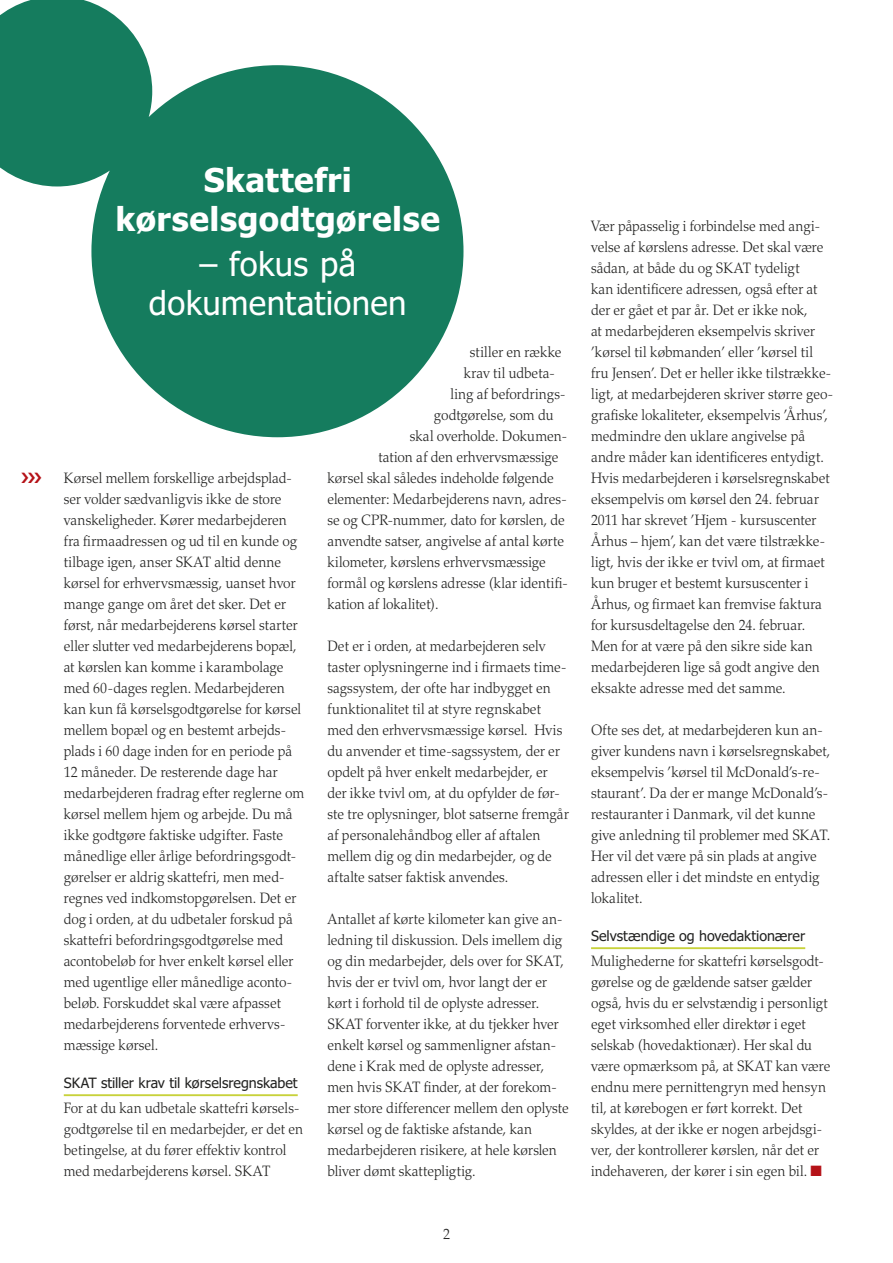
<style>
.page{position:relative;width:893px;height:1263px;background:#fff}
.page>*{position:absolute;margin:0;border:0;box-sizing:border-box;transform-origin:0 0}
.t1{font:700 33px/39px "Tahoma";letter-spacing:.015em;color:#fff;text-align:center}
.t2{font:33px/39px "Tahoma";letter-spacing:.01em;color:#fff;text-align:center}
.t3{font:300 15px/21px "Palatino";color:#222221;scale:.93 1}
.t4{font:14.25px "Tahoma";letter-spacing:-.005em;color:#222221}
.s1{color:#b51218}
</style>
<div class="page">
<svg style="left:0;top:0;width:463px;height:437px;fill:#157c5e"></svg>
<hr style="left:64px;top:1094px;width:234px;height:2px;background:#c8d23b">
<hr style="left:591px;top:947px;width:214px;height:2px;background:#c8d23b">
<h1 class="t1" style="left:116px;top:158px;width:326px">Skattefri kørselsgodtgørelse</h1>
<h1 class="t2" style="left:149px;top:243px;width:259px">– fokus på dokumentationen</h1>
<p class="t3" style="left:64px;top:468px;width:260px">Kørsel mellem forskellige arbejdsplad&shy;ser volder sædvanligvis ikke de store vanskeligheder. Kører medarbejderen fra firmaadressen og ud til en kunde og tilbage igen, anser SKAT altid denne kørsel for erhvervsmæssig, uanset hvor mange gange om året det sker. Det er først, når medarbejderens kørsel starter eller slutter ved medarbejderens bopæl, at kørslen kan komme i karambolage med 60-dages reglen. Medarbejderen kan kun få kørselsgodtgørelse for kørsel mellem bopæl og en bestemt arbejds&shy;plads i 60 dage inden for en periode på 12 måneder. De resterende dage har medarbejderen fradrag efter reglerne om kørsel mellem hjem og arbejde. Du må ikke godtgøre faktiske udgifter. Faste månedlige eller årlige befordringsgodt&shy;gørelser er aldrig skattefri, men med&shy;regnes ved indkomstopgørelsen. Det er dog i orden, at du udbetaler forskud på skattefri befordringsgodtgørelse med acontobeløb for hver enkelt kørsel eller med ugentlige eller månedlige aconto&shy;beløb. Forskuddet skal være afpasset medarbejderens forventede erhvervs&shy;mæssige kørsel.</p>
<p class="t4" style="left:64px;top:1073px;width:235px">SKAT stiller krav til kørselsregnskabet</p>
<p class="t3" style="left:64px;top:1098px;width:259px">For at du kan udbetale skattefri kørsels&shy;godtgørelse til en medarbejder, er det en betingelse, at du fører effektiv kontrol med medarbejderens kørsel. SKAT</p>
<p class="t3" style="left:470px;top:342px;width:100px">stiller en række</p>
<p class="t3" style="left:464px;top:363px;width:100px">krav til udbeta-</p>
<p class="t3" style="left:450px;top:384px;width:126px">ling af befordrings-</p>
<p class="t3" style="left:434px;top:405px;width:130px">godtgørelse, som du</p>
<p class="t3" style="left:410px;top:426px;width:171px">skal overholde. Dokumen-</p>
<p class="t3" style="left:378px;top:447px;width:195px">tation af den erhvervsmæssige</p>
<p class="t3" style="left:327px;top:468px;width:245px">kørsel skal således indeholde følgende</p>
<p class="t3" style="left:327px;top:489px;width:259px">elementer: Medarbejderens navn, adres-</p>
<p class="t3" style="left:327px;top:510px;width:257px">se og CPR-nummer, dato for kørslen, de</p>
<p class="t3" style="left:327px;top:531px;width:256px">anvendte satser, angivelse af antal kørte</p>
<p class="t3" style="left:327px;top:552px;width:236px">kilometer, kørslens erhvervsmæssige</p>
<p class="t3" style="left:327px;top:573px;width:260px">formål og kørslens adresse (klar identifi-</p>
<p class="t3" style="left:327px;top:594px;width:121px">kation af lokalitet).</p>
<p class="t3" style="left:327px;top:636px;width:261px">Det er i orden, at medarbejderen selv taster oplysningerne ind i firmaets time&shy;sagssystem, der ofte har indbygget en funktionalitet til at styre regnskabet med den erhvervsmæssige kørsel. Hvis du anvender et time-sagssystem, der er opdelt på hver enkelt medarbejder, er der ikke tvivl om, at du opfylder de før&shy;ste tre oplysninger, blot satserne fremgår af personalehåndbog eller af aftalen mellem dig og din medarbejder, og de aftalte satser faktisk anvendes.</p>
<p class="t3" style="left:327px;top:909px;width:261px">Antallet af kørte kilometer kan give an&shy;ledning til diskussion. Dels imellem dig og din medarbejder, dels over for SKAT, hvis der er tvivl om, hvor langt der er kørt i forhold til de oplyste adresser.<br>SKAT forventer ikke, at du tjekker hver enkelt kørsel og sammenligner afstan&shy;dene i Krak med de oplyste adresser, men hvis SKAT finder, at der forekom&shy;mer store differencer mellem den oplyste kørsel og de faktiske afstande, kan medarbejderen risikere, at hele kørslen bliver dømt skattepligtig.</p>
<p class="t3" style="left:443px;top:1224px;width:9px">2</p>
<p class="t3" style="left:591px;top:216px;width:262px">Vær påpasselig i forbindelse med angi&shy;velse af kørslens adresse. Det skal være sådan, at både du og SKAT tydeligt<br>kan identificere adressen, også efter at der er gået et par år. Det er ikke nok,<br>at medarbejderen eksempelvis skriver ’kørsel til købmanden’ eller ’kørsel til fru Jensen’. Det er heller ikke tilstrække&shy;ligt, at medarbejderen skriver større geo&shy;grafiske lokaliteter, eksempelvis ’Århus’, medmindre den uklare angivelse på andre måder kan identificeres entydigt.<br>Hvis medarbejderen i kørselsregnskabet eksempelvis om kørsel den 24. februar 2011 har skrevet ’Hjem - kursuscenter Århus – hjem’, kan det være tilstrække&shy;ligt, hvis der ikke er tvivl om, at firmaet kun bruger et bestemt kursuscenter i Århus, og firmaet kan fremvise faktura for kursusdeltagelse den 24. februar.<br>Men for at være på den sikre side kan medarbejderen lige så godt angive den eksakte adresse med det samme.</p>
<p class="t3" style="left:591px;top:720px;width:259px">Ofte ses det, at medarbejderen kun an&shy;giver kundens navn i kørselsregnskabet, eksempelvis ’kørsel til McDonald’s-re&shy;staurant’. Da der er mange McDonald’s&shy;restauranter i Danmark, vil det kunne give anledning til problemer med SKAT.<br>Her vil det være på sin plads at angive adressen eller i det mindste en entydig lokalitet.</p>
<p class="t4" style="left:591px;top:926px;width:216px">Selvstændige og hovedaktionærer</p>
<p class="t3" style="left:591px;top:951px;width:259px">Mulighederne for skattefri kørselsgodt&shy;gørelse og de gældende satser gælder også, hvis du er selvstændig i personligt eget virksomhed eller direktør i eget selskab (hovedaktionær). Her skal du være opmærksom på, at SKAT kan være endnu mere pernittengryn med hensyn til, at kørebogen er ført korrekt. Det skyldes, at der ikke er nogen arbejdsgi&shy;ver, der kontrollerer kørslen, når det er indehaveren, der kører i sin egen bil. <span class="s1">■</span></p>
</div>
